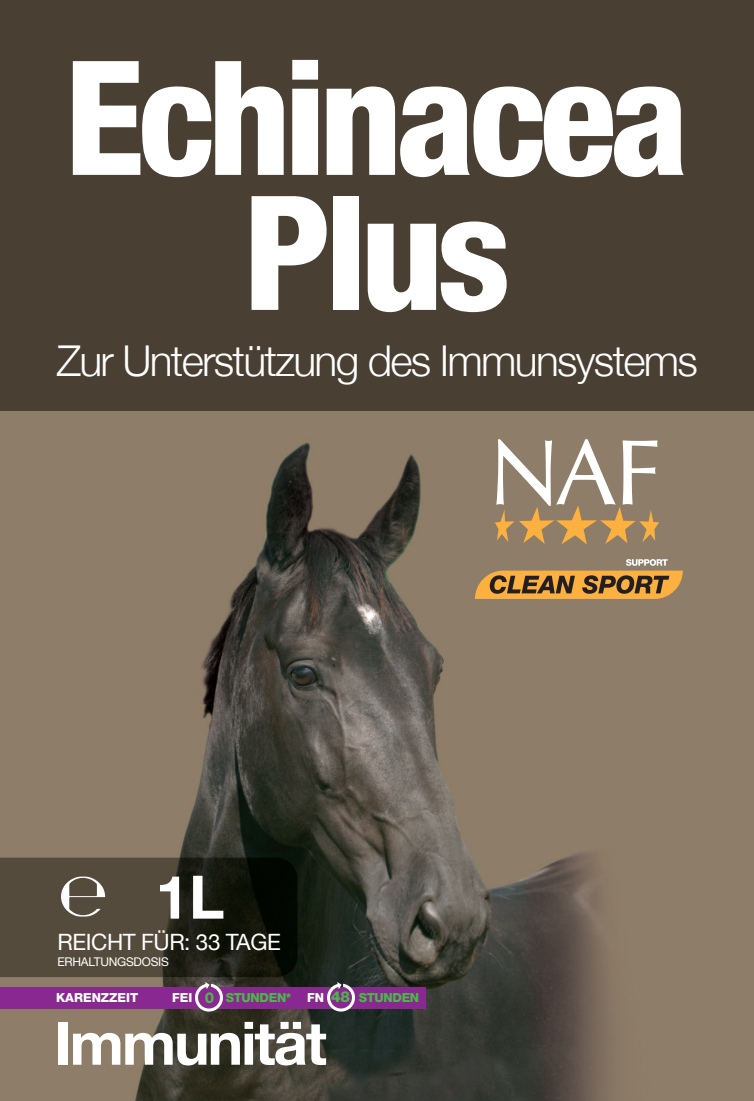
<style>
.page{position:relative;width:754px;height:1101px;background:#fff}
.page>*{position:absolute;margin:0;border:0;box-sizing:border-box;transform-origin:0 0}
.t1{font:800 condensed 159.25px/135px "Helvetica Neue";letter-spacing:-.04em;color:#fff;text-align:center}
.t2{font:700 60px "Helvetica Neue";letter-spacing:-.035em;color:#fff}
.t3{font:300 42.5px "Helvetica Neue";letter-spacing:-.04em;color:#fff}
.t4{font:22.5px "Helvetica Neue";letter-spacing:-.02em;color:#fff}
.t5{font:800 12.5px "Helvetica Neue";letter-spacing:-.025em;color:#4cb848}
.t6{font:800 12.5px "Helvetica Neue";color:#fff}
.t7{font:12px "Helvetica Neue";letter-spacing:-.02em;color:#fff}
.s1{color:#fff}
.s2{font-size:15px}
</style>
<div class="page">
<img style="left:0;top:410px;width:754px;height:691px">
<div style="left:0;top:0;width:754px;height:410px;background:#494033"></div>
<img style="left:276px;top:858px;width:21px;height:119px">
<svg style="left:61px;top:877px;width:44px;height:40px"></svg>
<svg style="left:475px;top:559px;width:208px;height:40px;background:#ad8449"></svg>
<svg style="left:495px;top:439px;width:164px;height:105px;background:#ad997e"></svg>
<div style="left:0;top:987px;width:425px;height:22px;background:#892890"></div>
<svg style="left:327px;top:982px;width:28px;height:29px"></svg>
<svg style="left:195px;top:982px;width:28px;height:29px"></svg>
<h1 class="t1" style="left:65px;top:65px;width:626px">Echinacea<br>Plus</h1>
<p class="t3" style="left:57px;top:335px;width:643px">Zur Unterstützung des Immunsystems</p>
<h2 class="t2" style="left:156px;top:860px;width:70px">1L</h2>
<p class="t7" style="left:57px;top:954px;width:113px">ERHALTUNGSDOSIS</p>
<p class="t6" style="left:56px;top:993px;width:84px">KARENZZEIT</p>
<p class="t5" style="left:172px;top:993px;width:248px"><span class="s1">FEI</span> <span class="s2">0</span> STUNDEN* <span class="s1">FN</span> <span class="s2">48</span> STUNDEN</p>
<h2 class="t2" style="left:54px;top:1006px;width:274px">Immunität</h2>
<p class="t4" style="left:58px;top:929px;width:225px">REICHT FÜR: 33 TAGE</p>
</div>
